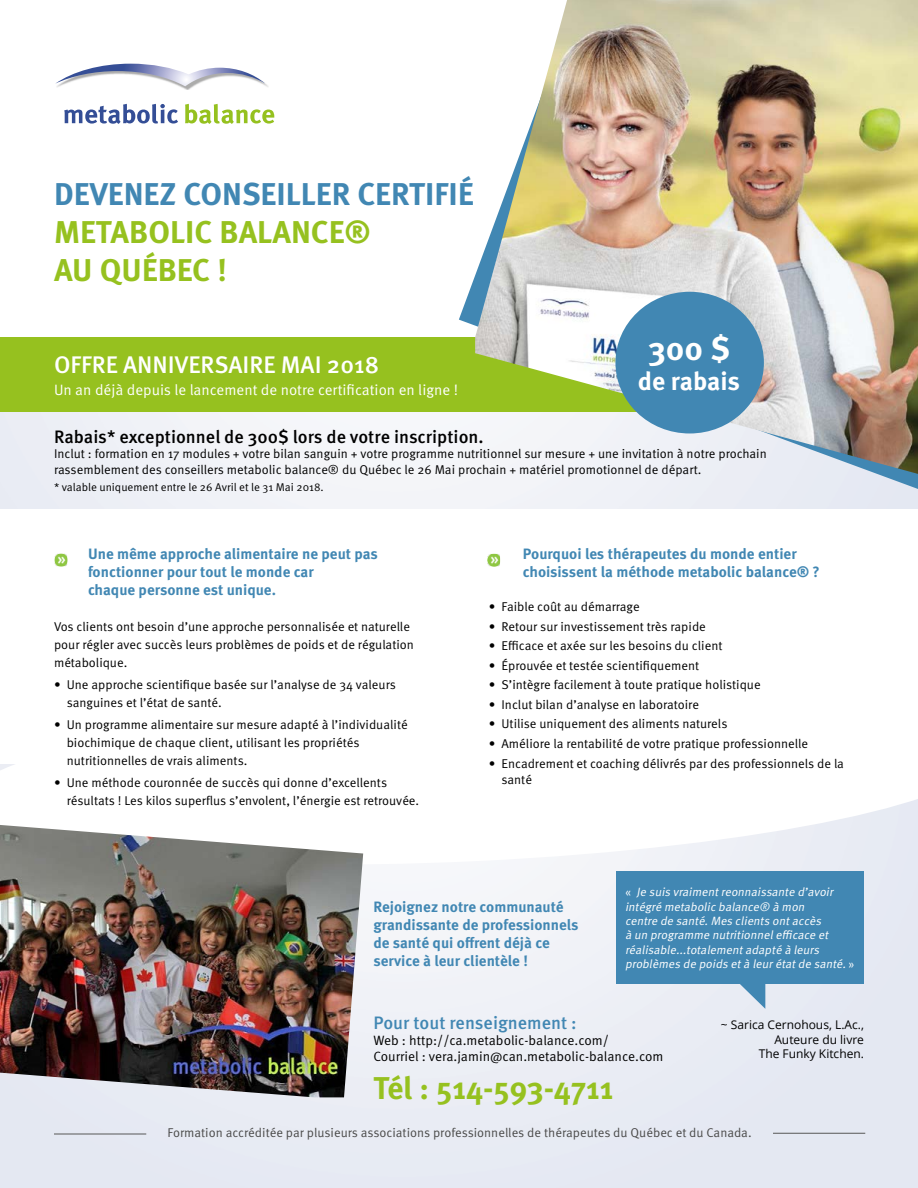
<style>
.page{position:relative;width:918px;height:1188px;background:#fff}
.page>*{position:absolute;margin:0;border:0;box-sizing:border-box;transform-origin:0 0}
.t1{font:700 33px "Meta Pro";color:#fff}
.t2{font:700 31.5px/37.8px "Meta Pro";color:#96c11f}
.t3{font:700 31.5px "Meta Pro";color:#4187b3}
.t4{font:700 25.5px "Meta Pro";color:#fff}
.t5{font:500 24px "Meta Pro";color:#fff}
.t6{font:500 18px "Meta Pro";color:#000}
.t7{font:500 18px "Meta Pro";color:#4187b3}
.t8{font:700 15px/18px "Meta Pro";color:#4187b3}
.t9{font:15px "Meta Pro";color:#fff}
.t10{font:13.5px/16.2px "Meta Pro";color:#000}
.t11{font:12.75px/18px "Meta Pro";color:#000}
.t12{font:12.75px "Meta Pro";color:#4a4a49}
.t13{font:italic 12px/14.4px "Meta Pro";color:#fff}
.t14{font:12px/14.4px "Open Sans";color:#000;text-align:right}
.t15{font:11.25px "Meta Pro";color:#000}
.s1{font-style:normal}
</style>
<div class="page">
<img style="left:0;top:875px;width:918px;height:313px">
<svg style="left:0;top:764px;width:918px;height:111px"></svg>
<div style="left:0;top:337px;width:918px;height:75px;background:#96c11f"></div>
<svg style="left:459px;top:276px;width:459px;height:213px;fill:#edeff5"></svg>
<img style="left:475px;top:0;width:443px;height:474px">
<img style="left:0;top:825px;width:363px;height:272px">
<div style="left:615px;top:292px;width:149px;height:141px;background:#4187b3;border-radius:50%"></div>
<svg style="left:55px;top:554px;width:12px;height:13px"></svg>
<svg style="left:487px;top:554px;width:13px;height:13px"></svg>
<div style="left:617px;top:872px;width:247px;height:112px;background:#4187b3"></div>
<svg style="left:736px;top:984px;width:29px;height:25px"></svg>
<svg style="left:185px;top:104px;width:89px;height:20px"></svg>
<svg style="left:64px;top:104px;width:114px;height:20px"></svg>
<img style="left:57px;top:83px;width:211px;height:7px">
<svg style="left:55px;top:64px;width:210px;height:22px"></svg>
<hr style="left:54px;top:1134px;width:92px;height:1px;background:#575756">
<hr style="left:773px;top:1133px;width:92px;height:1px;background:#575756">
<h2 class="t3" style="left:54px;top:175px;width:421px">DEVENEZ CONSEILLER CERTIFIÉ</h2>
<h2 class="t2" style="left:54px;top:214px;width:318px">METABOLIC BALANCE®<br>AU QUÉBEC !</h2>
<h3 class="t5" style="left:54px;top:349px;width:327px">OFFRE ANNIVERSAIRE MAI 2018</h3>
<p class="t9" style="left:54px;top:381px;width:406px">Un an déjà depuis le lancement de notre certification en ligne !</p>
<h1 class="t1" style="left:648px;top:327px;width:84px">300 $</h1>
<h3 class="t4" style="left:638px;top:365px;width:104px">de rabais</h3>
<h3 class="t6" style="left:54px;top:425px;width:431px">Rabais* exceptionnel de 300$ lors de votre inscription.</h3>
<p class="t11" style="left:54px;top:447px;width:714px;line-height:15.3px">Inclut : formation en 17 modules + votre bilan sanguin + votre programme nutritionnel sur mesure + une invitation à notre prochain rassemblement des conseillers metabolic balance® du Québec le 26 Mai prochain + matériel promotionnel de départ.</p>
<p class="t15" style="left:54px;top:480px;width:271px">* valable uniquement entre le 26 Avril et le 31 Mai 2018.</p>
<p class="t8" style="left:88px;top:545px;width:291px">Une même approche alimentaire ne peut pas fonctionner pour tout le monde car<br>chaque personne est unique.</p>
<p class="t11" style="left:54px;top:618px;width:362px">Vos clients ont besoin d’une approche personnalisée et naturelle pour régler avec succès leurs problèmes de poids et de régulation métabolique.</p>
<p class="t11" style="left:67px;top:676px;width:331px;text-indent:-13px">• Une approche scientifique basée sur l’analyse de 34 valeurs sanguines et l’état de santé.</p>
<p class="t11" style="left:67px;top:716px;width:342px;text-indent:-13px">• Un programme alimentaire sur mesure adapté à l’individualité biochimique de chaque client, utilisant les propriétés nutritionnelles de vrais aliments.</p>
<p class="t11" style="left:67px;top:774px;width:354px;text-indent:-13px">• Une méthode couronnée de succès qui donne d’excellents résultats ! Les kilos superflus s’envolent, l’énergie est retrouvée.</p>
<p class="t8" style="left:523px;top:545px;width:299px">Pourquoi les thérapeutes du monde entier choisissent la méthode metabolic balance® ?</p>
<p class="t11" style="left:489px;top:598px;width:152px">• Faible coût au démarrage</p>
<p class="t11" style="left:489px;top:618px;width:219px">• Retour sur investissement très rapide</p>
<p class="t11" style="left:489px;top:637px;width:235px">• Efficace et axée sur les besoins du client</p>
<p class="t11" style="left:489px;top:657px;width:212px">• Éprouvée et testée scientifiquement</p>
<p class="t11" style="left:489px;top:676px;width:273px">• S’intègre facilement à toute pratique holistique</p>
<p class="t11" style="left:489px;top:696px;width:212px">• Inclut bilan d’analyse en laboratoire</p>
<p class="t11" style="left:489px;top:715px;width:240px">• Utilise uniquement des aliments naturels</p>
<p class="t11" style="left:489px;top:735px;width:321px">• Améliore la rentabilité de votre pratique professionnelle</p>
<p class="t11" style="left:502px;top:755px;width:344px;line-height:16.2px;text-indent:-13px">• Encadrement et coaching délivrés par des professionnels de la santé</p>
<p class="t8" style="left:373px;top:898px;width:207px">Rejoignez notre communauté grandissante de professionnels de santé qui offrent déjà ce service à leur clientèle !</p>
<p class="t13" style="left:625px;top:885px;width:231px"><span class="s1">«</span> Je suis vraimentreonnaissante d’avoir intégré metabolic balance® à mon<br>centre de santé.Mes clients ontaccès<br>à un programme nutritionnelefficace et réalisable...totalementadapté à leurs problèmes de poids età leurétatde santé.<span class="s1">»</span></p>
<h3 class="t7" style="left:373px;top:1011px;width:205px">Pour tout renseignement :</h3>
<p class="t10" style="left:373px;top:1033px;width:292px">Web : http://ca.metabolic-balance.com/<br>Courriel : vera.jamin@can.metabolic-balance.com</p>
<h2 class="t2" style="left:373px;top:1070px;width:242px">Tél : 514-593-4711</h2>
<p class="t14" style="left:721px;top:1018px;width:145px">~ Sarica Cernohous, L.Ac.,<br>Auteure du livre<br>The Funky Kitchen.</p>
<p class="t12" style="left:168px;top:1125px;width:585px">Formation accréditée par plusieurs associations professionnelles de thérapeutes du Québec et du Canada.</p>
</div>
